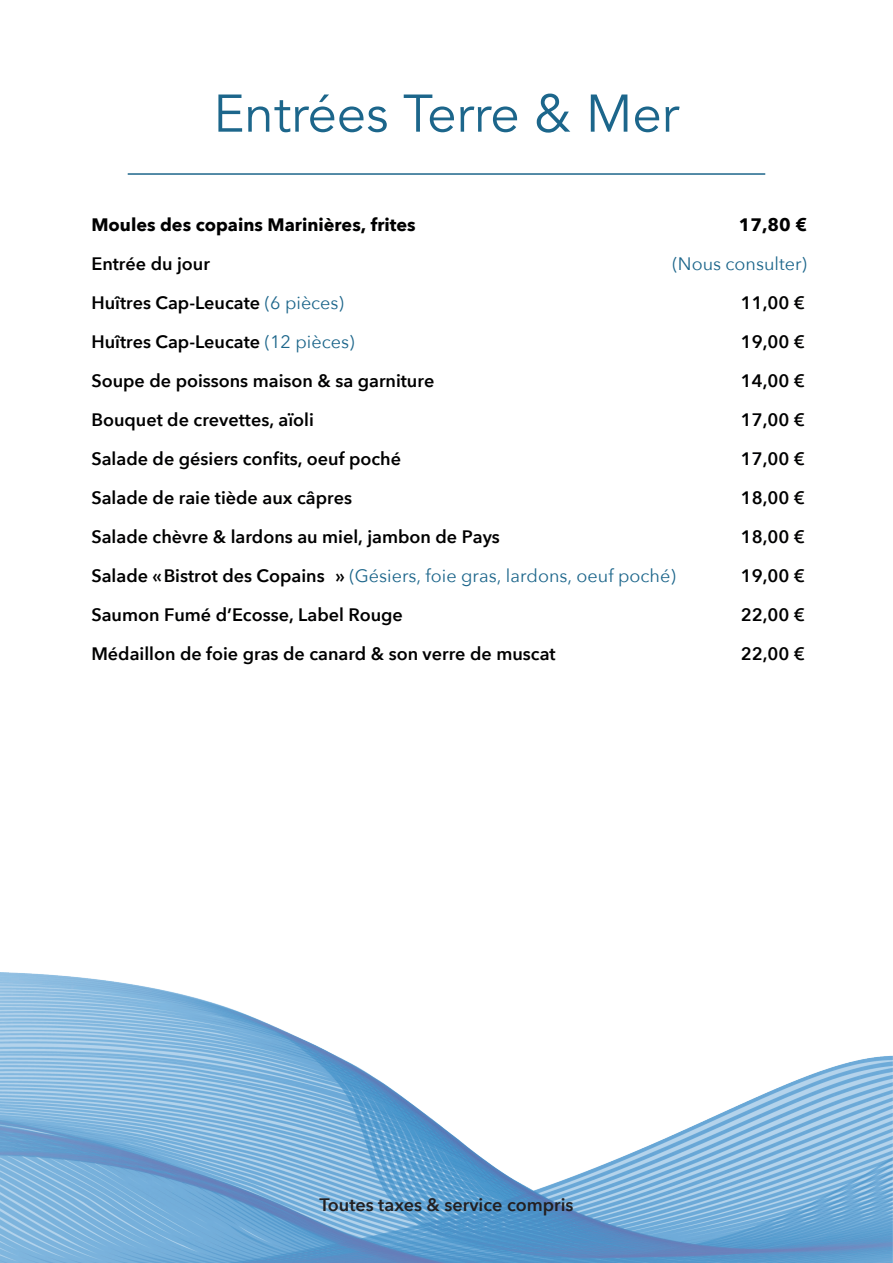
<style>
.page{position:relative;width:893px;height:1263px;background:#fff}
.page>*{position:absolute;margin:0;border:0;box-sizing:border-box;transform-origin:0 0}
.t1{font:52.5px "Avenir";color:#1c668b}
.t2{font:600 18px/39px "Avenir Next";color:#000001}
.t3{font:18px "Avenir Next";color:#1d668b}
.t4{font:700 18px "Avenir Next";color:#000001}
.t5{font:600 18px "Avenir Next";color:#231f20}
.s1{font-weight:400;color:#1d668b}
.s2{font-weight:600;color:#000001}
</style>
<div class="page">
<img style="left:0;top:972px;width:892px;height:291px">
<hr style="left:128px;top:173px;width:637px;height:2px;background:#1d668b">
<h1 class="t1" style="left:213px;top:82px;width:467px">Entrées Terre &amp; Mer</h1>
<p class="t4" style="left:91px;top:209px;width:326px">Moules des copains Marinières, frites</p>
<p class="t4" style="left:739px;top:209px;width:70px">17,80 €</p>
<p class="t2" style="left:91px;top:244px;width:254px">Entrée du jour<br>Huîtres Cap-Leucate <span class="s1">(6 pièces)</span></p>
<p class="t3" style="left:672px;top:249px;width:136px">(Nous consulter)</p>
<p class="t2" style="left:741px;top:283px;width:66px">11,00 €</p>
<p class="t2" style="left:91px;top:322px;width:265px">Huîtres Cap-Leucate <span class="s1">(12 pièces)</span></p>
<p class="t2" style="left:741px;top:322px;width:66px">19,00 €</p>
<p class="t2" style="left:91px;top:361px;width:344px">Soupe de poissons maison &amp; sa garniture</p>
<p class="t2" style="left:741px;top:361px;width:66px">14,00 €</p>
<p class="t2" style="left:91px;top:400px;width:224px">Bouquet de crevettes, aïoli</p>
<p class="t2" style="left:741px;top:400px;width:66px">17,00 €</p>
<p class="t2" style="left:91px;top:439px;width:311px">Salade de gésiers confits, oeuf poché</p>
<p class="t2" style="left:741px;top:439px;width:66px">17,00 €</p>
<p class="t2" style="left:91px;top:478px;width:262px">Salade de raie tiède aux câpres</p>
<p class="t2" style="left:741px;top:478px;width:66px">18,00 €</p>
<p class="t2" style="left:91px;top:517px;width:410px">Salade chèvre &amp; lardons au miel, jambon de Pays</p>
<p class="t2" style="left:741px;top:517px;width:66px">18,00 €</p>
<p class="t3" style="left:91px;top:561px;width:586px"><span class="s2">Salade «Bistrot des Copains »</span> (Gésiers, foie gras, lardons, oeuf poché)</p>
<p class="t2" style="left:741px;top:556px;width:66px">19,00 €</p>
<p class="t2" style="left:91px;top:595px;width:313px">Saumon Fumé d’Ecosse, Label Rouge</p>
<p class="t2" style="left:741px;top:595px;width:66px">22,00 €</p>
<p class="t2" style="left:91px;top:634px;width:466px">Médaillon de foie gras de canard &amp; son verre de muscat</p>
<p class="t2" style="left:741px;top:634px;width:66px">22,00 €</p>
<p class="t5" style="left:319px;top:1189px;width:256px">Toutes taxes &amp; service compris</p>
</div>
